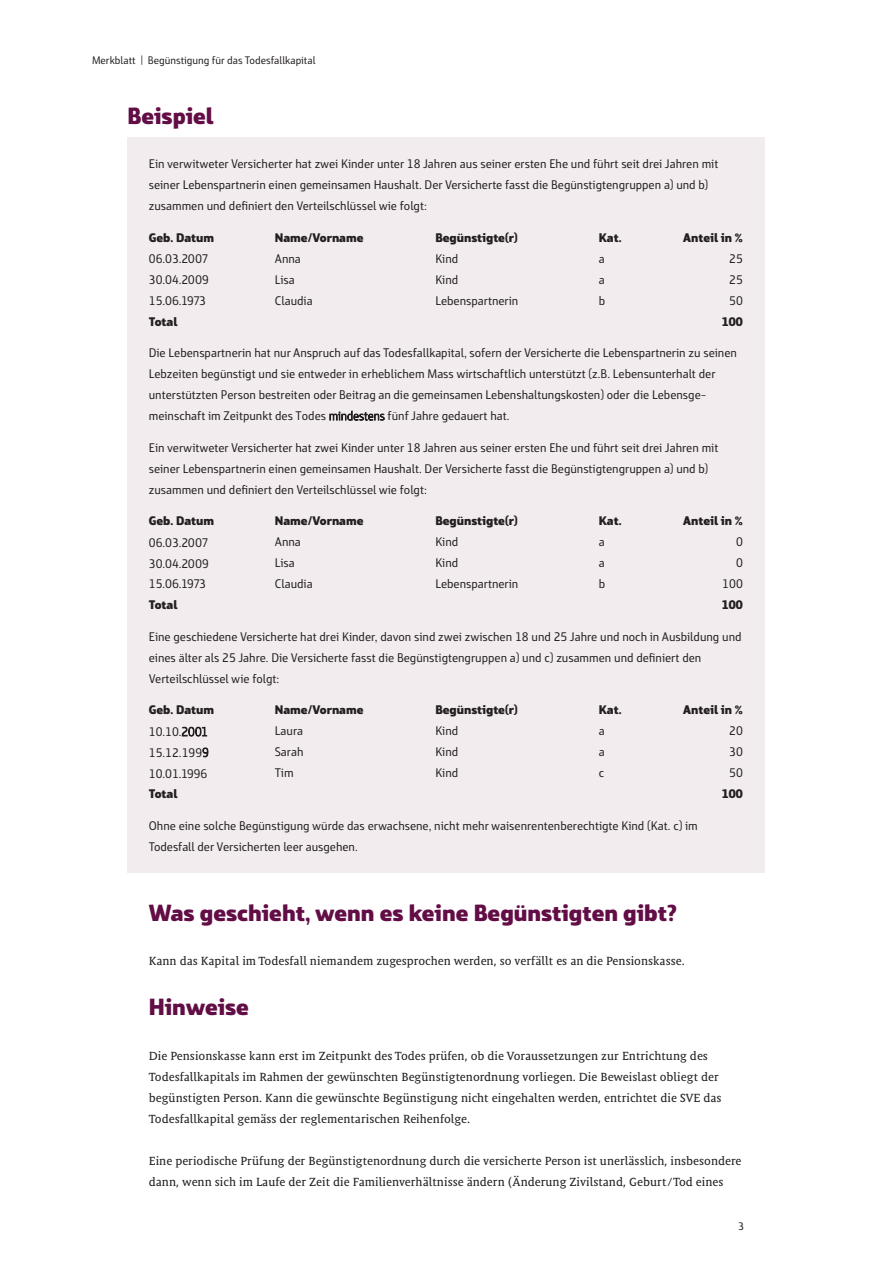
<style>
.page{position:relative;width:893px;height:1263px;background:#fff}
.page>*{position:absolute;margin:0;border:0;box-sizing:border-box;transform-origin:0 0}
.t1{font:900 22.5px "Yalta Sans Pro";color:#620d45}
.t2{font:12px/21px "Yalta Sans Pro";color:#231f20}
.t3{font:12px/21px "Mantika News";color:#231f20}
.t4{font:900 12px "Yalta Sans Pro";color:#231f20}
.t5{font:10.5px "Yalta Sans Pro";color:#231f20}
.s1{font-family:"Yalta Sans Std"}
.s2{font-family:"Yalta Sans Std";font-weight:300}
</style>
<div class="page">
<div style="left:128px;top:138px;width:637px;height:735px;background:#f2ecef"></div>
<p class="t5" style="left:92px;top:54px;width:225px">Merkblatt | Begünstigung für das Todesfallkapital</p>
<p class="t1" style="left:128px;top:102px;width:87px">Beispiel</p>
<p class="t2" style="left:149px;top:154px;width:571px">Ein verwitweter Versicherter hat zwei Kinder unter 18 Jahren aus seiner ersten Ehe und führt seit drei Jahren mit seiner Lebenspartnerin einen gemeinsamen Haushalt. Der Versicherte fasst die Begünstigtengruppen a) und b) zusammen und definiert den Verteilschlüssel wie folgt:</p>
<p class="t4" style="left:149px;top:230px;width:67px">Geb. Datum</p>
<p class="t4" style="left:275px;top:230px;width:90px">Name/Vorname</p>
<p class="t4" style="left:435px;top:230px;width:84px">Begünstigte(r)</p>
<p class="t4" style="left:599px;top:230px;width:24px">Kat.</p>
<p class="t4" style="left:683px;top:230px;width:61px">Anteil in %</p>
<p class="t2" style="left:149px;top:249px;width:61px">06.03.<span class="s1">2007</span></p>
<p class="t2" style="left:275px;top:248px;width:28px">Anna</p>
<p class="t2" style="left:435px;top:248px;width:24px">Kind</p>
<p class="t2" style="left:599px;top:248px;width:7px">a</p>
<p class="t2" style="left:729px;top:248px;width:15px">25</p>
<p class="t2" style="left:149px;top:270px;width:62px">30.04.<span class="s1">2009</span></p>
<p class="t2" style="left:275px;top:269px;width:21px">Lisa</p>
<p class="t2" style="left:435px;top:269px;width:24px">Kind</p>
<p class="t2" style="left:599px;top:269px;width:7px">a</p>
<p class="t2" style="left:729px;top:269px;width:15px">25</p>
<p class="t2" style="left:149px;top:290px;width:58px">15.06.<span class="s1">1973</span></p>
<p class="t2" style="left:275px;top:290px;width:39px">Claudia</p>
<p class="t2" style="left:435px;top:290px;width:85px">Lebenspartnerin</p>
<p class="t2" style="left:599px;top:290px;width:8px">b</p>
<p class="t2" style="left:729px;top:290px;width:15px">50</p>
<p class="t4" style="left:149px;top:314px;width:30px">Total</p>
<p class="t4" style="left:722px;top:314px;width:22px">100</p>
<p class="t2" style="left:149px;top:343px;width:590px">Die Lebenspartnerin hat nur Anspruch auf das Todesfallkapital, sofern der Versicherte die Lebenspartnerin zu seinen Lebzeiten begünstigt und sie entweder in erheblichem Mass wirtschaftlich unterstützt (z.B. Lebensunterhalt der unterstützten Person bestreiten oder Beitrag an die gemeinsamen Lebenshaltungskosten) oder die Lebens ge&shy;meinschaft im Zeitpunkt des Todes <span class="s2">mindestens</span> fünf Jahre gedauert hat.</p>
<p class="t2" style="left:149px;top:437px;width:571px">Ein verwitweter Versicherter hat zwei Kinder unter 18 Jahren aus seiner ersten Ehe und führt seit drei Jahren mit seiner Lebenspartnerin einen gemeinsamen Haushalt. Der Versicherte fasst die Begünstigtengruppen a) und b) zusammen und definiert den Verteilschlüssel wie folgt:</p>
<p class="t4" style="left:149px;top:514px;width:67px">Geb. Datum</p>
<p class="t4" style="left:275px;top:514px;width:90px">Name/Vorname</p>
<p class="t4" style="left:435px;top:514px;width:84px">Begünstigte(r)</p>
<p class="t4" style="left:599px;top:514px;width:24px">Kat.</p>
<p class="t4" style="left:683px;top:514px;width:61px">Anteil in %</p>
<p class="t2" style="left:149px;top:532px;width:61px">06.03.<span class="s1">2007</span></p>
<p class="t2" style="left:275px;top:532px;width:28px">Anna</p>
<p class="t2" style="left:435px;top:532px;width:24px">Kind</p>
<p class="t2" style="left:599px;top:532px;width:7px">a</p>
<p class="t2" style="left:736px;top:532px;width:8px">0</p>
<p class="t2" style="left:149px;top:553px;width:62px">30.04.<span class="s1">2009</span></p>
<p class="t2" style="left:275px;top:553px;width:21px">Lisa</p>
<p class="t2" style="left:435px;top:553px;width:24px">Kind</p>
<p class="t2" style="left:599px;top:553px;width:7px">a</p>
<p class="t2" style="left:736px;top:553px;width:8px">0</p>
<p class="t2" style="left:149px;top:574px;width:58px">15.06.<span class="s1">1973</span></p>
<p class="t2" style="left:275px;top:574px;width:39px">Claudia</p>
<p class="t2" style="left:435px;top:574px;width:85px">Lebenspartnerin</p>
<p class="t2" style="left:599px;top:574px;width:8px">b</p>
<p class="t2" style="left:722px;top:574px;width:22px">100</p>
<p class="t4" style="left:149px;top:598px;width:30px">Total</p>
<p class="t4" style="left:722px;top:598px;width:22px">100</p>
<p class="t2" style="left:149px;top:626px;width:594px">Eine geschiedene Versicherte hat drei Kinder, davon sind zwei zwischen 18 und 25 Jahre und noch in Ausbildung und eines älter als 25 Jahre. Die Versicherte fasst die Begünstigtengruppen a) und c) zusammen und definiert den<br>Verteilschlüssel wie folgt:</p>
<p class="t4" style="left:149px;top:703px;width:67px">Geb. Datum</p>
<p class="t4" style="left:275px;top:703px;width:90px">Name/Vorname</p>
<p class="t4" style="left:435px;top:703px;width:84px">Begünstigte(r)</p>
<p class="t4" style="left:599px;top:703px;width:24px">Kat.</p>
<p class="t4" style="left:683px;top:703px;width:61px">Anteil in %</p>
<p class="t2" style="left:149px;top:721px;width:60px">10.10.<span class="s2">2001</span></p>
<p class="t2" style="left:275px;top:721px;width:30px">Laura</p>
<p class="t2" style="left:435px;top:721px;width:24px">Kind</p>
<p class="t2" style="left:599px;top:721px;width:7px">a</p>
<p class="t2" style="left:729px;top:721px;width:15px">20</p>
<p class="t2" style="left:149px;top:742px;width:61px">15.12.199<span class="s2">9</span></p>
<p class="t2" style="left:275px;top:742px;width:30px">Sarah</p>
<p class="t2" style="left:435px;top:742px;width:24px">Kind</p>
<p class="t2" style="left:599px;top:742px;width:7px">a</p>
<p class="t2" style="left:729px;top:742px;width:15px">30</p>
<p class="t2" style="left:149px;top:763px;width:60px">10.01.<span class="s1">1996</span></p>
<p class="t2" style="left:275px;top:763px;width:20px">Tim</p>
<p class="t2" style="left:435px;top:763px;width:24px">Kind</p>
<p class="t2" style="left:599px;top:763px;width:7px">c</p>
<p class="t2" style="left:729px;top:763px;width:15px">50</p>
<p class="t4" style="left:149px;top:787px;width:30px">Total</p>
<p class="t4" style="left:722px;top:787px;width:22px">100</p>
<p class="t2" style="left:149px;top:815px;width:550px">Ohne eine solche Begünstigung würde das erwachsene, nicht mehr waisenrentenberechtigte Kind (Kat. c) im<br>Todesfall der Versicherten leer ausgehen.</p>
<p class="t1" style="left:149px;top:900px;width:529px">Was geschieht, wenn es keine Begünstigten gibt?</p>
<p class="t3" style="left:149px;top:950px;width:537px">Kann das Kapital im Todesfall niemandem zugesprochen werden, so verfällt es an die Pensionskasse.</p>
<p class="t1" style="left:149px;top:994px;width:102px">Hinweise</p>
<p class="t3" style="left:149px;top:1045px;width:574px">Die Pensionskasse kann erst im Zeitpunkt des Todes prüfen, ob die Voraussetzungen zur Entrichtung des Todesfallkapitals im Rahmen der gewünschten Begünstigtenordnung vorliegen. Die Beweislast obliegt der begünstigten Person. Kann die gewünschte Begünstigung nicht eingehalten werden, entrichtet die SVE das Todesfallkapital gemäss der reglementarischen Reihenfolge.</p>
<p class="t3" style="left:149px;top:1150px;width:594px">Eine periodische Prüfung der Begünstigtenordnung durch die versicherte Person ist unerlässlich, insbesondere dann, wenn sich im Laufe der Zeit die Familienverhältnisse ändern (Änderung Zivilstand, Geburt/Tod eines</p>
<p class="t5" style="left:738px;top:1220px;width:7px">3</p>
</div>
